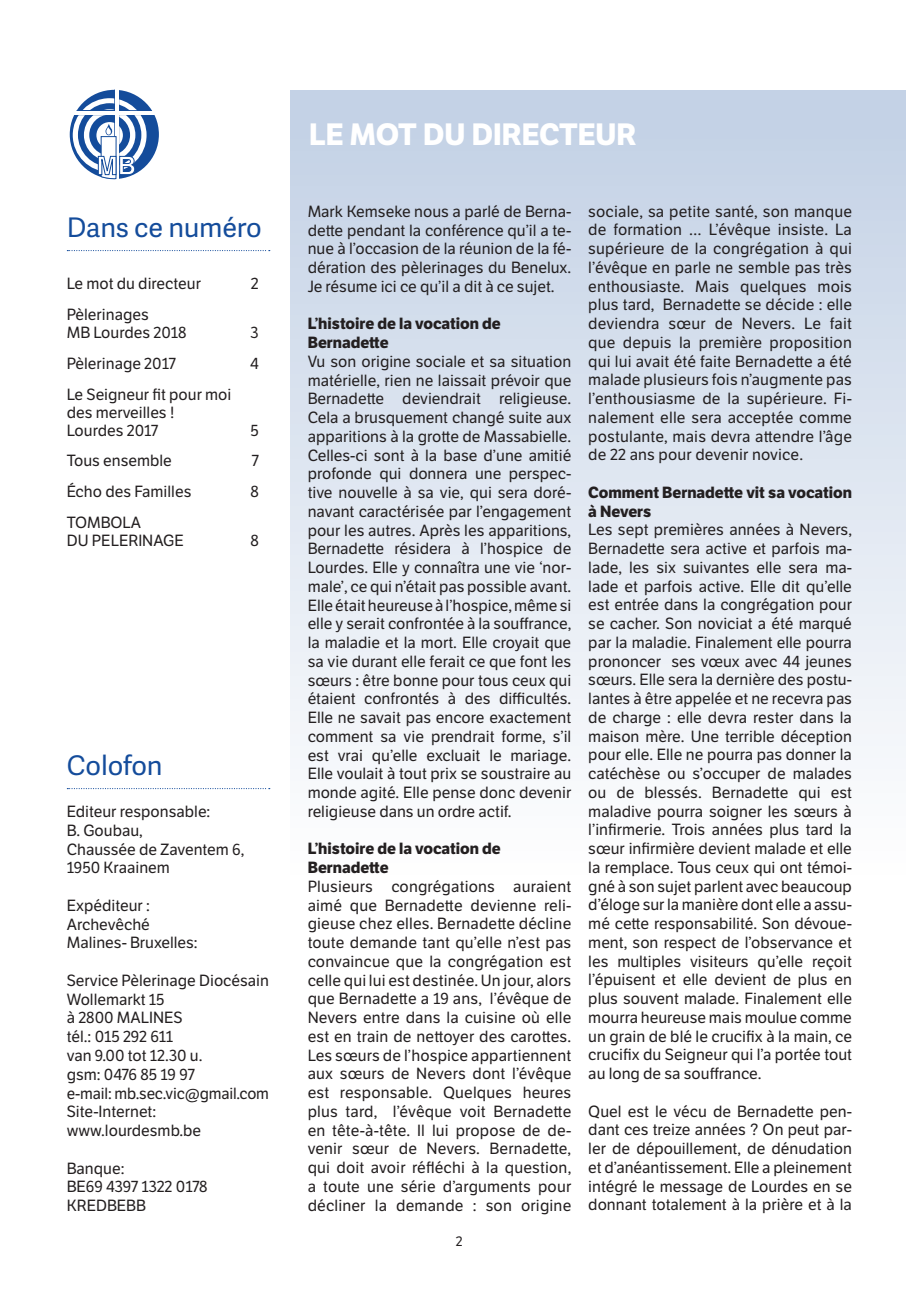
<style>
.page{position:relative;width:906px;height:1289px;background:#fff}
.page>*{position:absolute;margin:0;border:0;box-sizing:border-box;transform-origin:0 0}
.t1{font:700 30px "LFT Etica";color:#fff}
.t2{font:27px "Adelle Sans";letter-spacing:-.01em;color:#144c9b}
.t3{font:15.75px/18.8px "LFT Etica";color:#231f20}
.t4{font:700 15.75px/18.8px "LFT Etica";color:#231f20}
.t5{font:13.5px "LFT Etica";color:#231f20}
</style>
<div class="page">
<svg style="left:70px;top:90px;width:89px;height:89px"></svg>
<div style="left:291px;top:90px;width:615px;height:1121px;background:linear-gradient(to bottom,#c6d4e7,#fff)"></div>
<svg style="left:67px;top:250px;width:203px;height:1px"></svg>
<svg style="left:67px;top:788px;width:203px;height:1px"></svg>
<h2 class="t2" style="left:67px;top:208px;width:196px">Dans ce numéro</h2>
<p class="t3" style="left:67px;top:275px;width:136px">Le mot du directeur</p>
<p class="t3" style="left:251px;top:275px;width:10px">2</p>
<p class="t3" style="left:67px;top:306px;width:121px;line-height:18px">Pèlerinages<br>MB Lourdes 2018</p>
<p class="t3" style="left:250px;top:323px;width:10px">3</p>
<p class="t3" style="left:67px;top:354px;width:111px">Pèlerinage 2017</p>
<p class="t3" style="left:250px;top:354px;width:10px">4</p>
<p class="t3" style="left:67px;top:385px;width:166px;line-height:18px">Le Seigneur fit pour moi des merveilles !<br>Lourdes 2017</p>
<p class="t3" style="left:250px;top:421px;width:10px">5</p>
<p class="t3" style="left:67px;top:452px;width:107px">Tous ensemble</p>
<p class="t3" style="left:252px;top:452px;width:9px">7</p>
<p class="t3" style="left:67px;top:482px;width:126px">Écho des Familles</p>
<p class="t3" style="left:250px;top:482px;width:10px">8</p>
<p class="t3" style="left:67px;top:514px;width:119px;line-height:18px">TOMBOLA<br>DU PELERINAGE</p>
<p class="t3" style="left:250px;top:531px;width:10px">8</p>
<h2 class="t2" style="left:67px;top:746px;width:97px">Colofon</h2>
<p class="t3" style="left:67px;top:802px;width:179px">Editeur responsable:<br>B. Goubau,<br>Chaussée de Zaventem 6,<br>1950 Kraainem</p>
<p class="t3" style="left:67px;top:896px;width:132px">Expéditeur :<br>Archevêché<br>Malines- Bruxelles:</p>
<p class="t3" style="left:67px;top:971px;width:204px">Service Pèlerinage Diocésain<br>Wollemarkt 15<br>à 2800 MALINES<br>tél.: 015 292 611<br>van 9.00 tot 12.30 u.<br>gsm: 0476 85 19 97<br>e-mail: mb.sec.vic@gmail.com<br>Site-Internet: www.lourdesmb.be</p>
<p class="t3" style="left:67px;top:1158px;width:142px">Banque:<br>BE69 4397 1322 0178<br>KREDBEBB</p>
<h1 class="t1" style="left:309px;top:116px;width:329px">LE MOT DU DIRECTEUR</h1>
<p class="t3" style="left:308px;top:202px;width:265px;text-align:justify">Mark Kemseke nous a parlé de Berna&shy;dette pendant la conférence qu’il a te&shy;nue à l’occasion de la réunion de la fé&shy;dération des pèlerinages du Benelux.<br>Je résume ici ce qu’il a dit à ce sujet.</p>
<p class="t4" style="left:308px;top:314px;width:195px">L’histoire de la vocation de<br>Bernadette</p>
<p class="t3" style="left:308px;top:352px;width:265px;text-align:justify">Vu son origine sociale et sa situation matérielle, rien ne laissait prévoir que Bernadette deviendrait religieuse.<br>Cela a brusquement changé suite aux apparitions à la grotte de Massabielle.<br>Celles-ci sont à la base d’une amitié profonde qui donnera une perspec&shy;tive nouvelle à sa vie, qui sera doré&shy;navant caractérisée par l’engagement pour les autres. Après les apparitions, Bernadette résidera à l’hospice de Lourdes. Elle y connaîtra une vie ‘nor&shy;male’, ce qui n’était pas possible avant.<br>Elle était heureuse à l’hospice, même si elle y serait confrontée à la souffrance, la maladie et la mort. Elle croyait que sa vie durant elle ferait ce que font les sœurs : être bonne pour tous ceux qui étaient confrontés à des difficultés.<br>Elle ne savait pas encore exactement comment sa vie prendrait forme, s’il est vrai qu’elle excluait le mariage.<br>Elle voulait à tout prix se soustraire au monde agité. Elle pense donc devenir religieuse dans un ordre actif.</p>
<p class="t4" style="left:308px;top:839px;width:195px">L’histoire de la vocation de<br>Bernadette</p>
<p class="t3" style="left:308px;top:877px;width:265px;text-align:justify">Plusieurs congrégations auraient aimé que Bernadette devienne reli&shy;gieuse chez elles. Bernadette décline toute demande tant qu’elle n’est pas convaincue que la congrégation est celle qui lui est destinée. Un jour, alors que Bernadette a 19 ans, l’évêque de Nevers entre dans la cuisine où elle est en train de nettoyer des carottes.<br>Les sœurs de l’hospice appartiennent aux sœurs de Nevers dont l’évêque est responsable. Quelques heures plus tard, l’évêque voit Bernadette en tête-à-tête. Il lui propose de de&shy;venir sœur de Nevers. Bernadette, qui doit avoir réfléchi à la question, a toute une série d’arguments pour décliner la demande : son origine</p>
<p class="t5" style="left:456px;top:1232px;width:8px">2</p>
<p class="t3" style="left:588px;top:202px;width:265px;text-align:justify">sociale, sa petite santé, son manque de formation … L’évêque insiste. La supérieure de la congrégation à qui l’évêque en parle ne semble pas très enthousiaste. Mais quelques mois plus tard, Bernadette se décide : elle deviendra sœur de Nevers. Le fait que depuis la première proposition qui lui avait été faite Bernadette a été malade plusieurs fois n’augmente pas l’enthousiasme de la supérieure. Fi&shy;nalement elle sera acceptée comme postulante, mais devra attendre l’âge de 22 ans pour devenir novice.</p>
<p class="t4" style="left:588px;top:483px;width:265px">Comment Bernadette vit sa vocation à Nevers</p>
<p class="t3" style="left:588px;top:520px;width:265px;text-align:justify">Les sept premières années à Nevers, Bernadette sera active et parfois ma&shy;lade, les six suivantes elle sera ma&shy;lade et parfois active. Elle dit qu’elle est entrée dans la congrégation pour se cacher. Son noviciat a été marqué par la maladie. Finalement elle pourra prononcer ses vœux avec 44 jeunes sœurs. Elle sera la dernière des postu&shy;lantes à être appelée et ne recevra pas de charge : elle devra rester dans la maison mère. Une terrible déception pour elle. Elle ne pourra pas donner la catéchèse ou s’occuper de malades ou de blessés. Bernadette qui est maladive pourra soigner les sœurs à l’infirmerie. Trois années plus tard la sœur infirmière devient malade et elle la remplace. Tous ceux qui ont témoi&shy;gné à son sujet parlent avec beaucoup d’éloge sur la manière dont elle a assu&shy;mé cette responsabilité. Son dévoue&shy;ment, son respect de l’observance et les multiples visiteurs qu’elle reçoit l’épuisent et elle devient de plus en plus souvent malade. Finalement elle mourra heureuse mais moulue comme un grain de blé le crucifix à la main, ce crucifix du Seigneur qui l’a portée tout au long de sa souffrance.</p>
<p class="t3" style="left:588px;top:1101px;width:265px;text-align:justify">Quel est le vécu de Bernadette pen&shy;dant ces treize années ? On peut par&shy;ler de dépouillement, de dénudation et d’anéantissement. Elle a pleinement intégré le message de Lourdes en se donnant totalement à la prière et à la</p>
</div>
